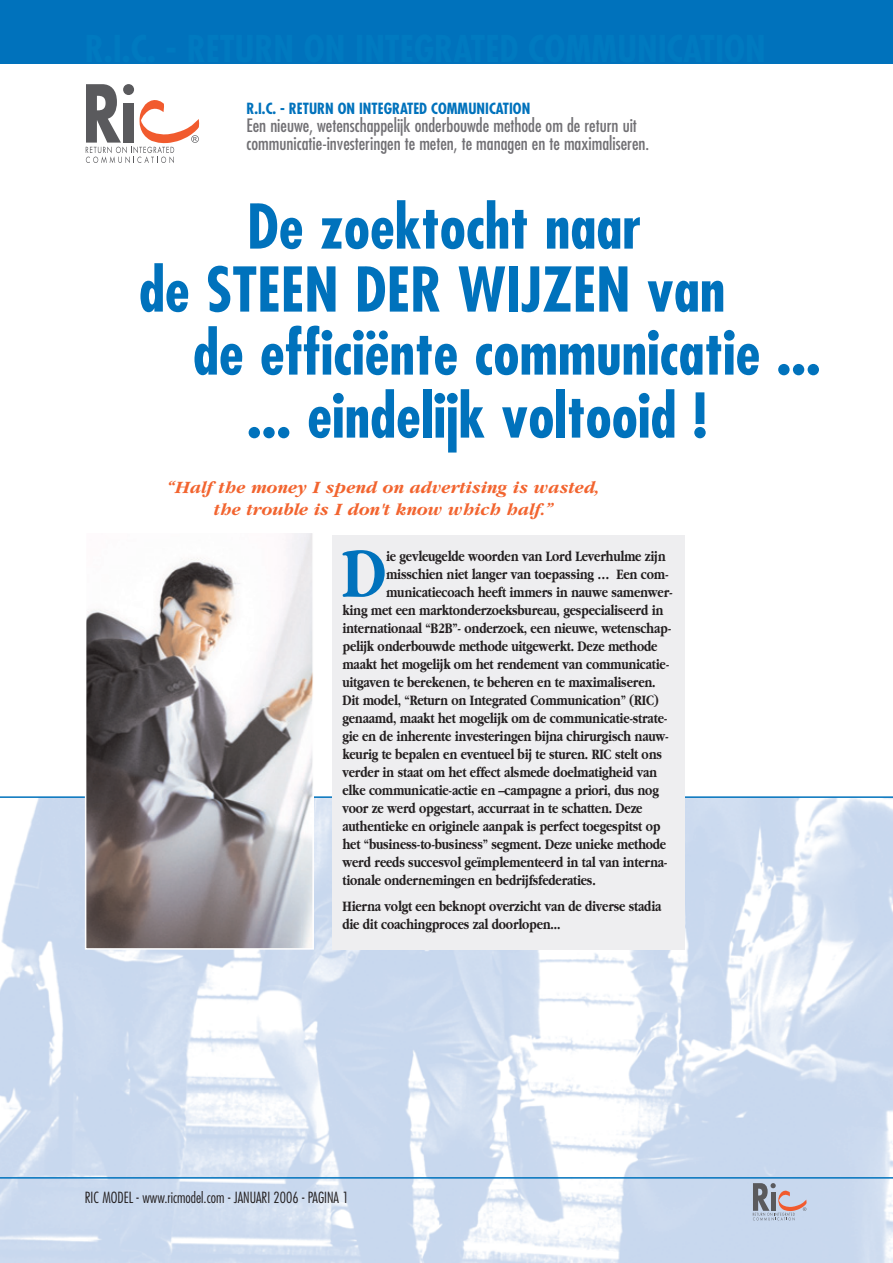
<style>
.page{position:relative;width:893px;height:1263px;background:#fff}
.page>*{position:absolute;margin:0;border:0;box-sizing:border-box;transform-origin:0 0}
.t1{font:700 72.75px "Garamond";color:#0072bc;scale:.8 1}
.t2{font:700 condensed 60px "Futura";color:#0072bc}
.t3{font:condensed 18px/18px "Futura";color:#717074}
.t4{font:italic 700 18px/21.6px "Garamond";color:#f2642f;text-align:center}
.t5{font:700 15px/18px "Garamond";letter-spacing:-.01em;color:#231f20;scale:.8 1}
.t6{font:300 condensed 15px "Futura";color:#231f20}
.t7{font:700 condensed 15px "Futura";color:#0072bc}
</style>
<div class="page">
<svg style="left:0;top:796px;width:892px;height:467px"></svg>
<div style="left:0;top:0;width:892px;height:63px;background:#0072bc"></div>
<hr style="left:0;top:1177px;width:892px;height:2px;background:#0072bc">
<svg style="left:752px;top:1183px;width:54px;height:38px;background:#b0afbb"></svg>
<div style="left:332px;top:535px;width:352px;height:415px;background:#eeeef0"></div>
<img style="left:88px;top:535px;width:223px;height:412px">
<div style="left:85px;top:532px;width:229px;height:418px;border:2px solid #fff"></div>
<svg style="left:86px;top:84px;width:113px;height:79px"></svg>
<p class="t7" style="left:246px;top:102px;width:285px">R.I.C. - RETURN ON INTEGRATED COMMUNICATION</p>
<p class="t3" style="left:246px;top:118px;width:404px">Een nieuwe, wetenschappelijk onderbouwde methode om de return uit communicatie-investeringen te meten, te managen en te maximaliseren.</p>
<h2 class="t2" style="left:247px;top:200px;width:396px">De zoektocht naar</h2>
<h2 class="t2" style="left:139px;top:263px;width:588px">de STEEN DER WIJZEN van</h2>
<h2 class="t2" style="left:193px;top:326px;width:629px">de efficiënte communicatie ...</h2>
<h2 class="t2" style="left:247px;top:389px;width:462px">... eindelijk voltooid !</h2>
<p class="t4" style="left:169px;top:478px;width:433px">“Half the money I spend on advertising is wasted, the trouble is I don't know which half.”</p>
<h1 class="t1" style="left:342px;top:545px;width:57px">D</h1>
<p class="t5" style="left:386px;top:548px;width:351px">ie gevleugelde woorden van Lord Leverhulme zijn</p>
<p class="t5" style="left:386px;top:566px;width:354px">misschien niet langer van toepassing … Een com-</p>
<p class="t5" style="left:386px;top:584px;width:359px">municatiecoach heeft immers in nauwe samenwer-</p>
<p class="t5" style="left:342px;top:602px;width:402px">king met een marktonderzoeksbureau, gespecialiseerd in</p>
<p class="t5" style="left:342px;top:620px;width:412px">internationaal “B2B”- onderzoek, een nieuwe, wetenschap-</p>
<p class="t5" style="left:342px;top:638px;width:395px">pelijk onderbouwde methode uitgewerkt. Deze methode</p>
<p class="t5" style="left:342px;top:656px;width:410px">maakt het mogelijk om het rendement van communicatie-</p>
<p class="t5" style="left:342px;top:674px;width:393px">uitgaven te berekenen, te beheren en te maximaliseren.</p>
<p class="t5" style="left:342px;top:692px;width:397px">Dit model, “Return on Integrated Communication” (RIC)</p>
<p class="t5" style="left:342px;top:710px;width:407px">genaamd, maakt het mogelijk om de communicatie-strate-</p>
<p class="t5" style="left:342px;top:728px;width:409px">gie en de inherente investeringen bijna chirurgisch nauw-</p>
<p class="t5" style="left:342px;top:746px;width:401px">keurig te bepalen en eventueel bij te sturen. RIC stelt ons</p>
<p class="t5" style="left:342px;top:764px;width:395px">verder in staat om het effect alsmede doelmatigheid van</p>
<p class="t5" style="left:342px;top:782px;width:397px">elke communicatie-actie en –campagne a priori, dus nog</p>
<p class="t5" style="left:342px;top:800px;width:376px">voor ze werd opgestart, accurraat in te schatten. Deze</p>
<p class="t5" style="left:342px;top:818px;width:399px">authentieke en originele aanpak is perfect toegespitst op</p>
<p class="t5" style="left:342px;top:836px;width:406px">het “business-to-business” segment. Deze unieke methode</p>
<p class="t5" style="left:342px;top:854px;width:408px">werd reeds succesvol geïmplementeerd in tal van interna-</p>
<p class="t5" style="left:342px;top:872px;width:318px">tionale ondernemingen en bedrijfsfederaties.</p>
<p class="t5" style="left:342px;top:899px;width:400px">Hierna volgt een beknopt overzicht van de diverse stadia die dit coachingproces zal doorlopen...</p>
<p class="t6" style="left:85px;top:1191px;width:265px">RIC MODEL - www.ricmodel.com - JANUARI 2006 - PAGINA 1</p>
</div>
